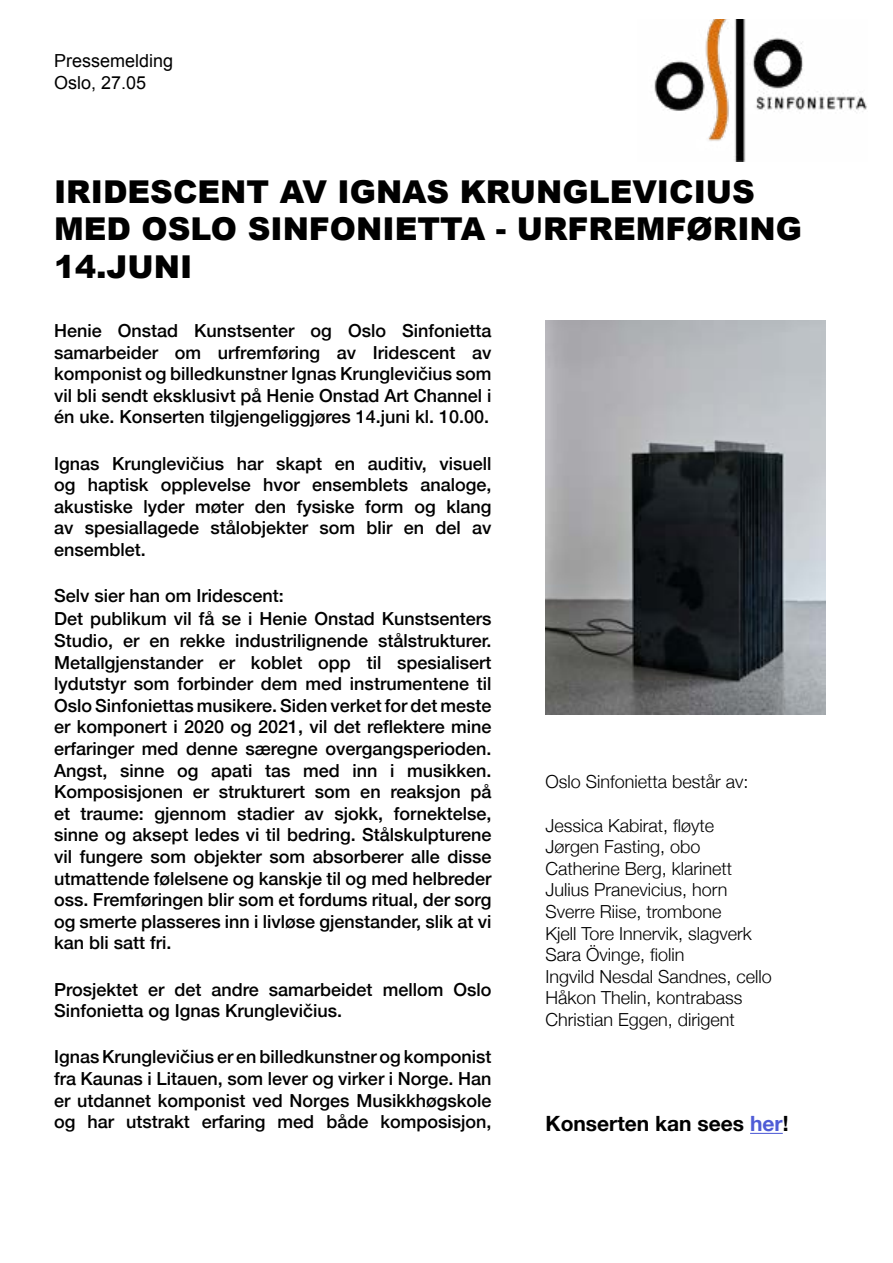
<style>
.page{position:relative;width:893px;height:1263px;background:#fff}
.page>*{position:absolute;margin:0;border:0;box-sizing:border-box;transform-origin:0 0}
.t1{font:900 31.5px/37.8px "Arial";color:#000}
.t2{font:700 21px "Helvetica Neue";color:#000}
.t3{font:500 18px/21.8px "Helvetica Neue";color:#000;text-align:justify}
.t4{font:300 18px/21.6px "Helvetica Neue";color:#000}
.t5{font:18px/21.6px "Arial";color:#000}
.s1{color:#4f5cd6}
</style>
<div class="page">
<img style="left:545px;top:321px;width:281px;height:393px">
<img style="left:654px;top:19px;width:213px;height:143px">
<hr style="left:750px;top:1133px;width:33px;height:1px;background:#4f5cd6">
<p class="t5" style="left:54px;top:50px;width:121px">Pressemelding<br>Oslo, 27.05</p>
<h1 class="t1" style="left:54px;top:171px;width:750px">IRIDESCENT AV IGNAS KRUNGLEVICIUS<br>MED OSLO SINFONIETTA - URFREMFØRING<br>14.JUNI</h1>
<p class="t3" style="left:54px;top:318px;width:439px">Henie Onstad Kunstsenter og Oslo Sinfonietta samarbeider om urfremføring av Iridescent av komponist og billedkunstner Ignas Krunglevičius som vil bli sendt eksklusivt på Henie Onstad Art Channel i én uke. Konserten tilgjengeliggjøres 14.juni kl. 10.00.</p>
<p class="t3" style="left:54px;top:451px;width:439px">Ignas Krunglevičius har skapt en auditiv, visuell og haptisk opplevelse hvor ensemblets analoge, akustiske lyder møter den fysiske form og klang av spesiallagede stålobjekter som blir en del av ensemblet.</p>
<p class="t3" style="left:54px;top:583px;width:439px;text-align:left">Selv sier han om Iridescent:<br>Det publikum vil få se i Henie Onstad Kunstsenters Studio, er en rekke industrilignende stålstrukturer.<br>Metallgjenstander er koblet opp til spesialisert lydutstyr som forbinder dem med instrumentene til Oslo Sinfoniettas musikere. Siden verket for det meste er komponert i 2020 og 2021, vil det reflektere mine erfaringer med denne særegne overgangsperioden.<br>Angst, sinne og apati tas med inn i musikken.<br>Komposisjonen er strukturert som en reaksjon på et traume: gjennom stadier av sjokk, fornektelse, sinne og aksept ledes vi til bedring. Stålskulpturene vil fungere som objekter som absorberer alle disse utmattende følelsene og kanskje til og med helbreder oss. Fremføringen blir som et fordums ritual, der sorg og smerte plasseres inn i livløse gjenstander, slik at vi kan bli satt fri.</p>
<p class="t3" style="left:54px;top:977px;width:439px">Prosjektet er det andre samarbeidet mellom Oslo<br>Sinfonietta og Ignas Krunglevičius.</p>
<p class="t3" style="left:54px;top:1045px;width:439px">Ignas Krunglevičius er en billedkunstner og komponist fra Kaunas i Litauen, som lever og virker i Norge. Han er utdannet komponist ved Norges Musikkhøgskole og har utstrakt erfaring med både komposisjon,</p>
<p class="t4" style="left:545px;top:770px;width:205px">Oslo Sinfonietta består av:</p>
<p class="t4" style="left:545px;top:813px;width:228px">Jessica Kabirat, fløyte<br>Jørgen Fasting, obo<br>Catherine Berg, klarinett<br>Julius Pranevicius, horn<br>Sverre Riise, trombone<br>Kjell Tore Innervik, slagverk<br>Sara Övinge, fiolin<br>Ingvild Nesdal Sandnes, cello<br>Håkon Thelin, kontrabass<br>Christian Eggen, dirigent</p>
<p class="t2" style="left:545px;top:1107px;width:245px">Konserten kan sees <span class="s1">her</span>!</p>
</div>
